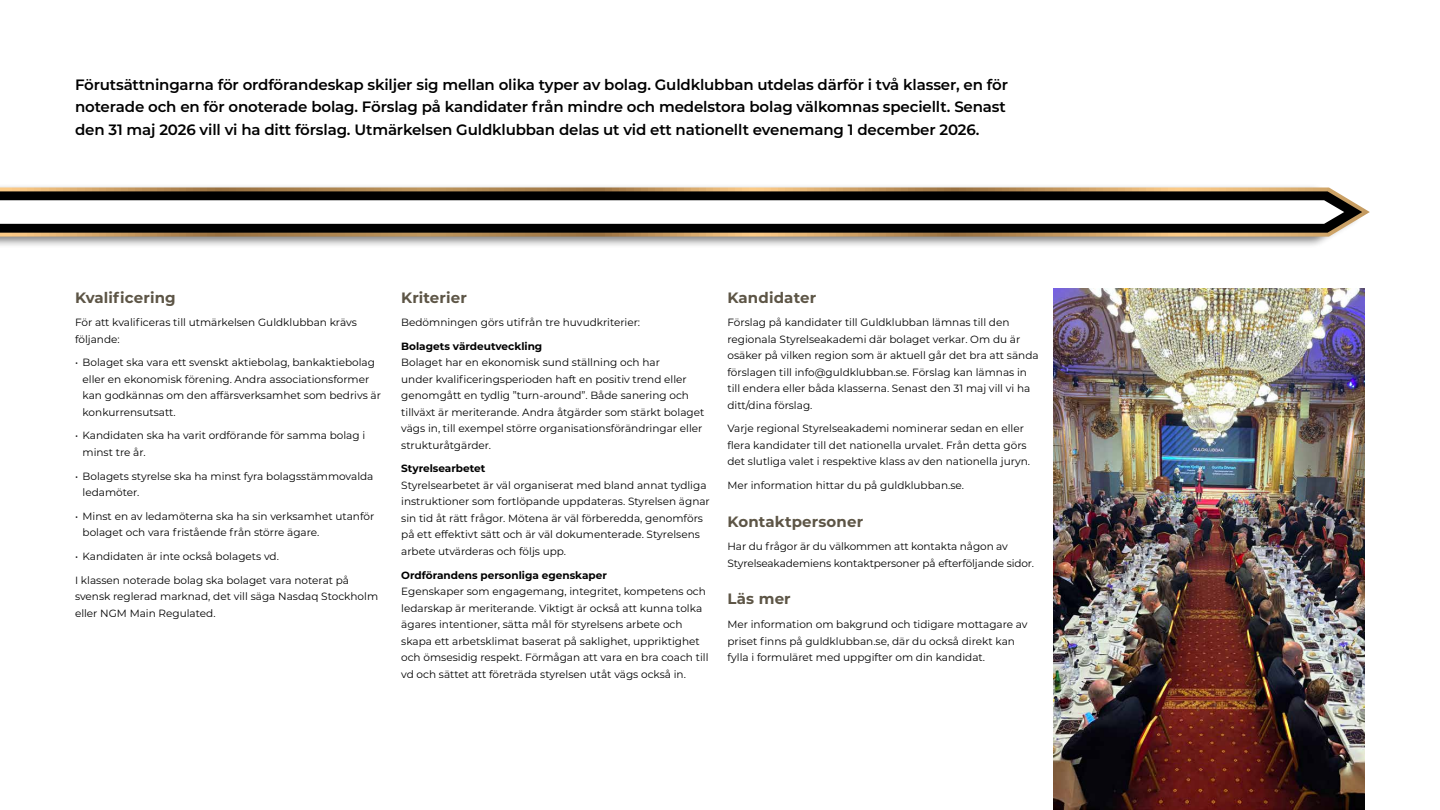
<style>
.page{position:relative;width:1440px;height:810px;background:#fff}
.page>*{position:absolute;margin:0;border:0;box-sizing:border-box;transform-origin:0 0}
.t1{font:600 15px/22.5px "Montserrat";letter-spacing:-.01em;color:#000}
.t2{font:700 15px "Montserrat";letter-spacing:.01em;color:#5d5546}
.t3{font:10.5px/16.5px "Montserrat";color:#000}
.t4{font:700 10.5px "Montserrat";color:#000}
</style>
<div class="page">
<div style="left:0;top:183px;width:1363px;height:65px;background:#000;opacity:.5"></div>
<svg style="left:0;top:188px;width:1370px;height:49px;background:#c59e6b"></svg>
<svg style="left:0;top:191px;width:1362px;height:42px;background:#0d0b08"></svg>
<svg style="left:0;top:200px;width:1344px;height:24px"></svg>
<img style="left:1054px;top:288px;width:311px;height:522px">
<p class="t1" style="left:75px;top:73px;width:934px">Förutsättningarna för ordförandeskap skiljer sig mellan olika typer av bolag. Guldklubban utdelas därför i två klasser, en för noterade och en för onoterade bolag. Förslag på kandidater från mindre och medelstora bolag välkomnas speciellt. Senast den 31 maj 2026 vill vi ha ditt förslag. Utmärkelsen Guldklubban delas ut vid ett nationellt evenemang 1 december 2026.</p>
<h1 class="t2" style="left:75px;top:286px;width:102px">Kvalificering</h1>
<p class="t3" style="left:75px;top:314px;width:283px">För att kvalificeras till utmärkelsen Guldklubban krävs följande:</p>
<p class="t3" style="left:83px;top:354px;width:300px;text-indent:-8px">• Bolaget ska vara ett svenskt aktiebolag, bankaktiebolag eller en ekonomisk förening. Andra associationsformer kan godkännas om den affärsverksamhet som bedrivs är konkurrensutsatt.</p>
<p class="t3" style="left:83px;top:427px;width:284px;text-indent:-8px">• Kandidaten ska ha varit ordförande för samma bolag i minst tre år.</p>
<p class="t3" style="left:83px;top:467px;width:292px;text-indent:-8px">• Bolagets styrelse ska ha minst fyra bolagsstämmovalda ledamöter.</p>
<p class="t3" style="left:83px;top:507px;width:293px;text-indent:-8px">• Minst en av ledamöterna ska ha sin verksamhet utanför bolaget och vara fristående från större ägare.</p>
<p class="t3" style="left:75px;top:548px;width:205px">• Kandidaten är inte också bolagets vd.</p>
<p class="t3" style="left:75px;top:571px;width:305px">I klassen noterade bolag ska bolaget vara noterat på svensk reglerad marknad, det vill säga Nasdaq Stockholm eller NGM Main Regulated.</p>
<h1 class="t2" style="left:401px;top:286px;width:67px">Kriterier</h1>
<p class="t3" style="left:401px;top:314px;width:240px">Bedömningen görs utifrån tre huvudkriterier:</p>
<p class="t4" style="left:401px;top:339px;width:143px">Bolagets värdeutveckling</p>
<p class="t3" style="left:401px;top:354px;width:305px">Bolaget har en ekonomisk sund ställning och har<br>under kvalificeringsperioden haft en positiv trend eller genomgått en tydlig ”turn-around”. Både sanering och tillväxt är meriterande. Andra åtgärder som stärkt bolaget vägs in, till exempel större organisationsförändringar eller strukturåtgärder.</p>
<p class="t4" style="left:401px;top:461px;width:86px">Styrelsearbetet</p>
<p class="t3" style="left:401px;top:477px;width:310px">Styrelsearbetet är väl organiserat med bland annat tydliga instruktioner som fortlöpande uppdateras. Styrelsen ägnar sin tid åt rätt frågor. Mötena är väl förberedda, genomförs på ett effektivt sätt och är väl dokumenterade. Styrelsens arbete utvärderas och följs upp.</p>
<p class="t4" style="left:401px;top:567px;width:207px">Ordförandens personliga egenskaper</p>
<p class="t3" style="left:401px;top:583px;width:309px">Egenskaper som engagemang, integritet, kompetens och ledarskap är meriterande. Viktigt är också att kunna tolka ägares intentioner, sätta mål för styrelsens arbete och skapa ett arbetsklimat baserat på saklighet, uppriktighet och ömsesidig respekt. Förmågan att vara en bra coach till vd och sättet att företräda styrelsen utåt vägs också in.</p>
<h1 class="t2" style="left:728px;top:287px;width:90px">Kandidater</h1>
<p class="t3" style="left:728px;top:314px;width:313px">Förslag på kandidater till Guldklubban lämnas till den regionala Styrelseakademi där bolaget verkar. Om du är osäker på vilken region som är aktuell går det bra att sända förslagen till info@guldklubban.se. Förslag kan lämnas in till endera eller båda klasserna. Senast den 31 maj vill vi ha ditt/dina förslag.</p>
<p class="t3" style="left:728px;top:420px;width:304px">Varje regional Styrelseakademi nominerar sedan en eller flera kandidater till det nationella urvalet. Från detta görs det slutliga valet i respektive klass av den nationella juryn.</p>
<p class="t3" style="left:728px;top:477px;width:238px">Mer information hittar du på guldklubban.se.</p>
<h1 class="t2" style="left:728px;top:510px;width:137px">Kontaktpersoner</h1>
<p class="t3" style="left:728px;top:538px;width:308px">Har du frågor är du välkommen att kontakta någon av<br>Styrelseakademiens kontaktpersoner på efterföljande sidor.</p>
<h1 class="t2" style="left:728px;top:588px;width:65px">Läs mer</h1>
<p class="t3" style="left:728px;top:616px;width:302px">Mer information om bakgrund och tidigare mottagare av priset finns på guldklubban.se, där du också direkt kan fylla i formuläret med uppgifter om din kandidat.</p>
</div>
